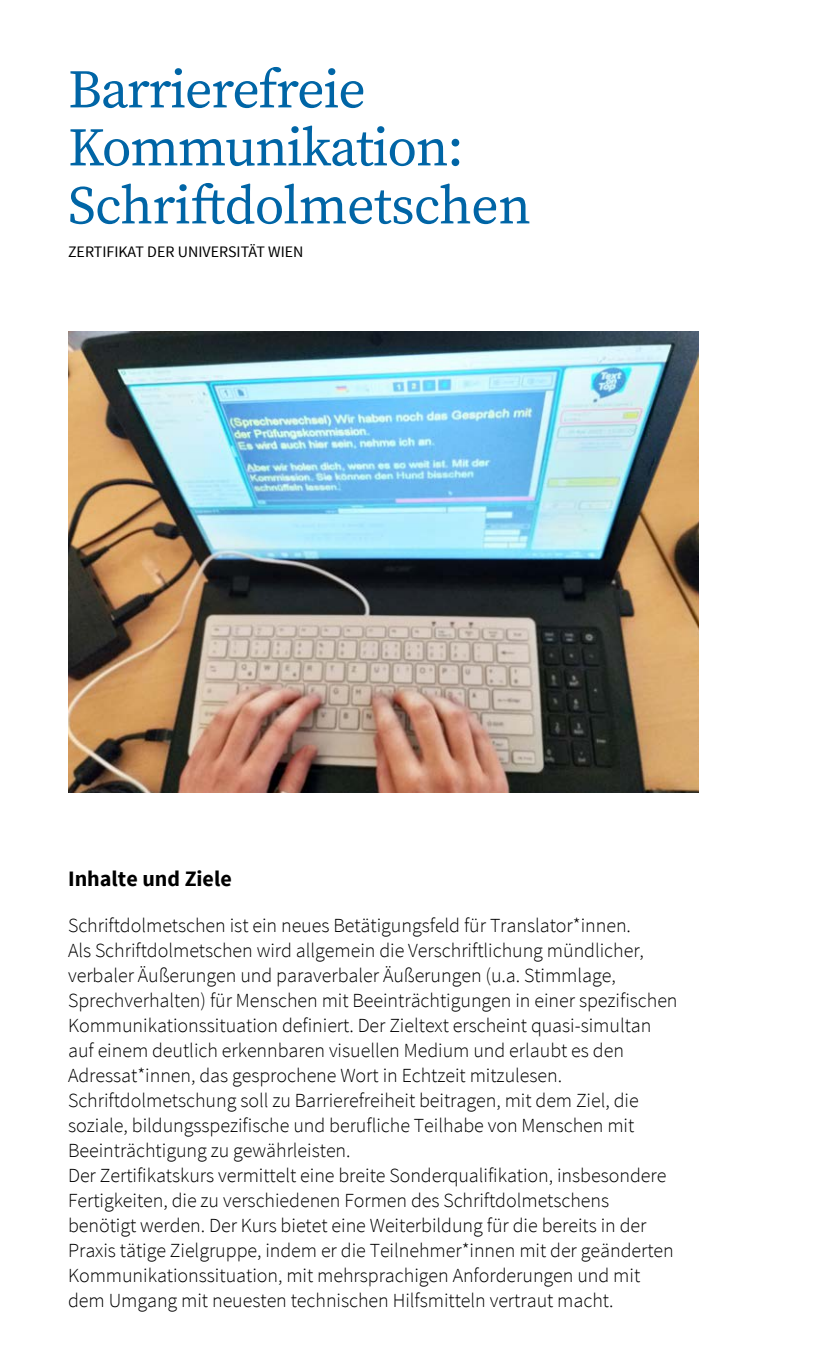
<style>
.page{position:relative;width:840px;height:1361px;background:#fff}
.page>*{position:absolute;margin:0;border:0;box-sizing:border-box;transform-origin:0 0}
.t1{font:54px/58px "Source Serif Pro";letter-spacing:-.025em;color:#0065a6}
.t2{font:700 22px "Source Sans Pro";color:#000}
.t3{font:300 20px/25px "Source Sans Pro";letter-spacing:-.005em;color:#000}
.t4{font:16px "Source Sans Pro";color:#000}
</style>
<div class="page">
<img style="left:68px;top:332px;width:629px;height:461px">
<h1 class="t1" style="left:68px;top:60px;width:464px">Barrierefreie<br>Kommunikation:<br>Schriftdolmetschen</h1>
<p class="t4" style="left:68px;top:242px;width:237px">ZERTIFIKAT DER UNIVERSITÄT WIEN</p>
<p class="t2" style="left:68px;top:864px;width:165px">Inhalte und Ziele</p>
<p class="t3" style="left:68px;top:913px;width:610px">Schriftdolmetschen ist ein neues Betätigungsfeld für Translator*innen.<br>Als Schriftdolmetschen wird allgemein die Verschriftlichung mündlicher, verbaler Äußerungen und paraverbaler Äußerungen (u.a. Stimmlage, Sprechverhalten) für Menschen mit Beeinträchtigungen in einer spezifischen Kommunikationssituation definiert. Der Zieltext erscheint quasi-simultan auf einem deutlich erkennbaren visuellen Medium und erlaubt es den Adressat*innen, das gesprochene Wort in Echtzeit mitzulesen.<br>Schriftdolmetschung soll zu Barrierefreiheit beitragen, mit dem Ziel, die soziale, bildungsspezifische und berufliche Teilhabe von Menschen mit Beeinträchtigung zu gewährleisten.<br>Der Zertifikatskurs vermittelt eine breite Sonderqualifikation, insbesondere Fertigkeiten, die zu verschiedenen Formen des Schriftdolmetschens benötigt werden. Der Kurs bietet eine Weiterbildung für die bereits in der Praxis tätige Zielgruppe, indem er die Teilnehmer*innen mit der geänderten Kommunikationssituation, mit mehrsprachigen Anforderungen und mit dem Umgang mit neuesten technischen Hilfsmitteln vertraut macht.</p>
</div>
